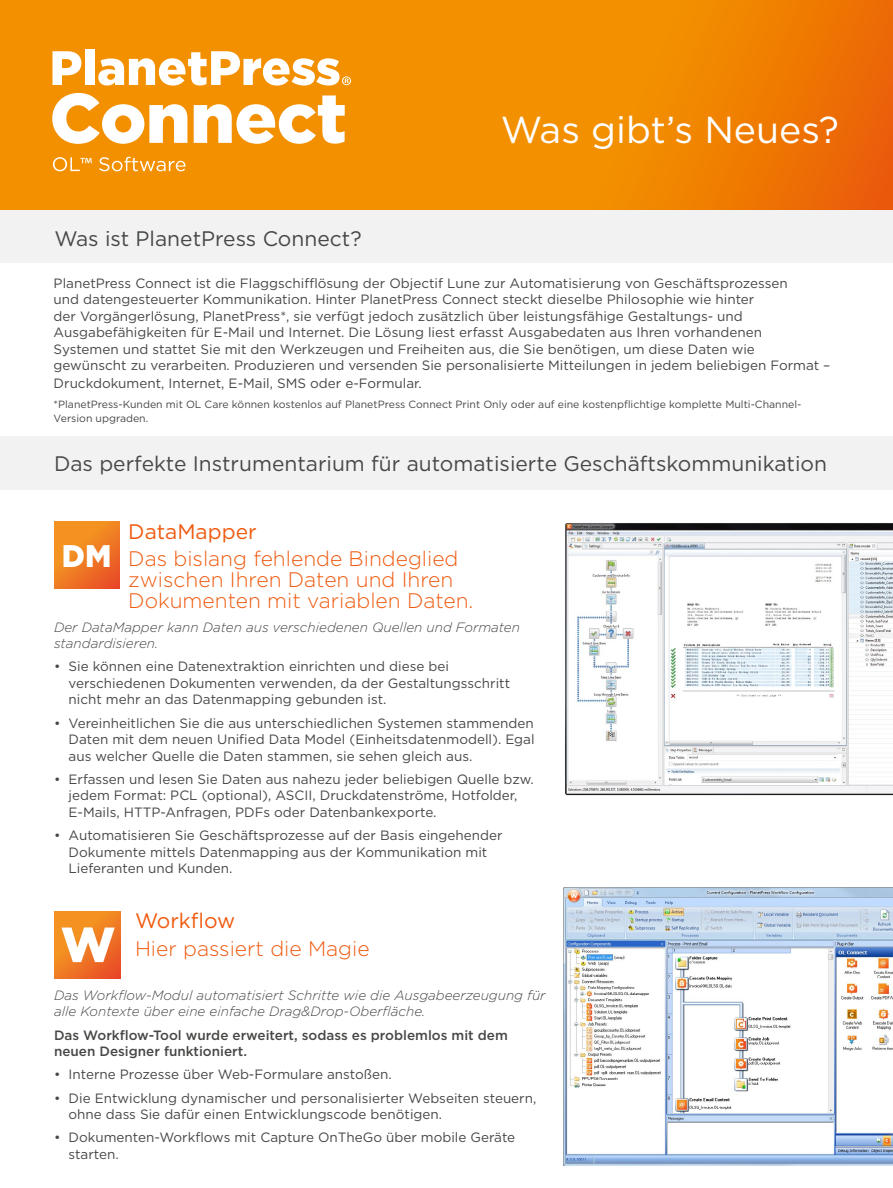
<style>
.page{position:relative;width:893px;height:1188px;background:#fff}
.page>*{position:absolute;margin:0;border:0;box-sizing:border-box;transform-origin:0 0}
.t1{font:37.5px "Gotham";color:#fff}
.t2{font:900 31.2px "Gotham";color:#fff}
.t3{font:300 21px/21px "Gotham";color:#f05a0f}
.t4{font:21px "Gotham";color:#464845}
.t5{font:21px "Gotham";color:#f05a0f}
.t6{font:13.5px/16.5px "Gotham";color:#464845}
.t7{font:italic 300 13.5px/16.5px "Gotham";color:#464845}
.t8{font:500 13.5px/16.5px "Gotham";color:#464845}
.t9{font:10.5px/13.5px "Gotham";color:#464845}
</style>
<div class="page">
<div style="left:0;top:436px;width:893px;height:54px;background:#f2f2f3"></div>
<div style="left:0;top:209px;width:893px;height:54px;background:#f2f2f3"></div>
<svg style="left:54px;top:911px;width:67px;height:68px;background:#ef7a23"></svg>
<svg style="left:0;top:0;width:893px;height:209px;background:#f18800"></svg>
<svg style="left:53px;top:157px;width:39px;height:14px"></svg>
<svg style="left:99px;top:157px;width:87px;height:14px"></svg>
<svg style="left:52px;top:51px;width:29px;height:34px"></svg>
<div style="left:85px;top:50px;width:9px;height:35px;background:#fff"></div>
<svg style="left:98px;top:51px;width:253px;height:35px"></svg>
<svg style="left:52px;top:93px;width:135px;height:51px"></svg>
<svg style="left:194px;top:95px;width:151px;height:49px"></svg>
<img style="left:565px;top:523px;width:328px;height:273px">
<svg style="left:54px;top:521px;width:66px;height:68px;background:#ef7c23"></svg>
<svg style="left:61px;top:927px;width:54px;height:35px"></svg>
<img style="left:563px;top:887px;width:330px;height:279px">
<h1 class="t1" style="left:501px;top:106px;width:340px">Was gibt’s Neues?</h1>
<h3 class="t4" style="left:54px;top:225px;width:309px">Was ist PlanetPress Connect?</h3>
<p class="t6" style="left:54px;top:274px;width:778px">PlanetPress Connect ist die Flaggschifflösung der Objectif Lune zur Automatisierung von Geschäftsprozessen<br>und datengesteuerter Kommunikation. Hinter PlanetPress Connect steckt dieselbe Philosophie wie hinter<br>der Vorgängerlösung, PlanetPress*, sie verfügt jedoch zusätzlich über leistungsfähige Gestaltungs- und Ausgabefähigkeiten für E-Mail und Internet. Die Lösung liest erfasst Ausgabedaten aus Ihren vorhandenen Systemen und stattet Sie mit den Werkzeugen und Freiheiten aus, die Sie benötigen, um diese Daten wie gewünscht zu verarbeiten. Produzieren und versenden Sie personalisierte Mitteilungen in jedem beliebigen Format –</p>
<p class="t6" style="left:54px;top:375px;width:370px">Druckdokument, Internet, E-Mail, SMS oder e-Formular.</p>
<p class="t9" style="left:54px;top:398px;width:749px">*PlanetPress-Kunden mit OL Care können kostenlos auf PlanetPress Connect Print Only oder auf eine kostenpflichtige komplette Multi-Channel-<br>Version upgraden.</p>
<h3 class="t4" style="left:54px;top:450px;width:775px">Das perfekte Instrumentarium für automatisierte Geschäftskommunikation</h3>
<h3 class="t5" style="left:128px;top:518px;width:130px">DataMapper</h3>
<h3 class="t3" style="left:128px;top:548px;width:347px">Das bislang fehlende Bindeglied zwischen Ihren Daten und Ihren<br>Dokumenten mit variablen Daten.</h3>
<p class="t7" style="left:54px;top:618px;width:468px">Der DataMapper kann Daten aus verschiedenen Quellen und Formaten standardisieren.</p>
<p class="t6" style="left:69px;top:658px;width:443px;text-indent:-15px">• Sie können eine Datenextraktion einrichten und diese bei verschiedenen Dokumenten verwenden, da der Gestaltungsschritt nicht mehr an das Datenmapping gebunden ist.</p>
<p class="t6" style="left:69px;top:714px;width:468px;text-align:justify;text-indent:-15px">• Vereinheitlichen Sie die aus unterschiedlichen Systemen stammenden Daten mit dem neuen Unified Data Model (Einheitsdatenmodell). Egal aus welcher Quelle die Daten stammen, sie sehen gleich aus.</p>
<p class="t6" style="left:69px;top:770px;width:467px;text-indent:-15px">• Erfassen und lesen Sie Daten aus nahezu jeder beliebigen Quelle bzw. jedem Format: PCL (optional), ASCII, Druckdatenströme, Hotfolder,<br>E-Mails, HTTP-Anfragen, PDFs oder Datenbankexporte.</p>
<p class="t6" style="left:69px;top:827px;width:436px;text-indent:-15px">• Automatisieren Sie Geschäftsprozesse auf der Basis eingehender<br>Dokumente mittels Datenmapping aus der Kommunikation mit<br>Lieferanten und Kunden.</p>
<h2 class="t2" style="left:62px;top:535px;width:51px">DM</h2>
<h3 class="t5" style="left:135px;top:907px;width:102px">Workflow</h3>
<h3 class="t3" style="left:135px;top:937px;width:236px">Hier passiert die Magie</h3>
<p class="t7" style="left:54px;top:986px;width:493px">Das Workflow-Modul automatisiert Schritte wie die Ausgabeerzeugung für alle Kontexte über eine einfache Drag&amp;Drop-Oberfläche.</p>
<p class="t8" style="left:54px;top:1026px;width:455px">Das Workflow-Tool wurde erweitert, sodass es problemlos mit dem neuen Designer funktioniert.</p>
<p class="t6" style="left:54px;top:1066px;width:339px">• Interne Prozesse über Web-Formulare anstoßen.</p>
<p class="t6" style="left:69px;top:1089px;width:469px;text-indent:-15px">• Die Entwicklung dynamischer und personalisierter Webseiten steuern, ohne dass Sie dafür einen Entwicklungscode benötigen.</p>
<p class="t6" style="left:69px;top:1129px;width:448px;text-indent:-15px">• Dokumenten-Workflows mit Capture OnTheGo über mobile Geräte starten.</p>
</div>
